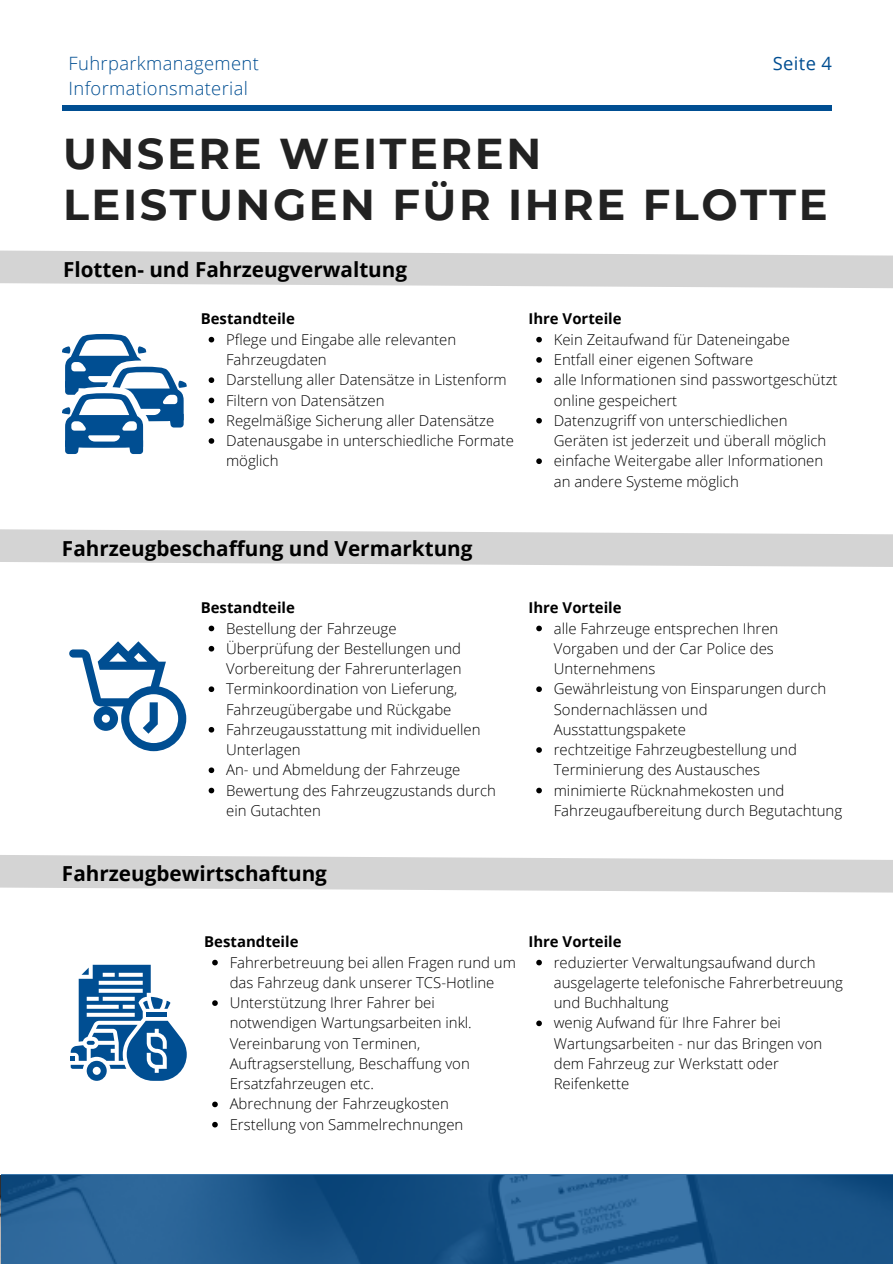
<style>
.page{position:relative;width:893px;height:1264px;background:#fff}
.page>*{position:absolute;margin:0;border:0;box-sizing:border-box;transform-origin:0 0}
.t1{font:700 43.05px/50.7px "Montserrat";letter-spacing:.06em;color:#222}
.t2{font:700 20.7px "Open Sans";color:#000}
.t3{font:300 18.3px/24.8px "Open Sans";letter-spacing:.02em;color:#004e92}
.t4{font:18.3px "Open Sans";letter-spacing:.02em;color:#004e92}
.t5{font:300 15px/20.2px "Open Sans";color:#000}
.t6{font:700 15px "Open Sans";color:#000}
</style>
<div class="page">
<svg style="left:1px;top:1174px;width:891px;height:89px;background:#205a8d"></svg>
<div style="left:62px;top:105px;width:769px;height:6px;background:#004e92"></div>
<svg style="left:0;top:250px;width:892px;height:38px;background:#dadada"></svg>
<svg style="left:0;top:529px;width:892px;height:38px;background:#dadada"></svg>
<svg style="left:0;top:855px;width:892px;height:38px;background:#dadada"></svg>
<svg style="left:62px;top:334px;width:125px;height:120px"></svg>
<svg style="left:71px;top:964px;width:116px;height:116px"></svg>
<svg style="left:69px;top:641px;width:117px;height:110px"></svg>
<svg style="left:208px;top:337px;width:6px;height:5px"></svg>
<svg style="left:208px;top:377px;width:6px;height:6px"></svg>
<svg style="left:208px;top:397px;width:6px;height:6px"></svg>
<svg style="left:208px;top:418px;width:6px;height:5px"></svg>
<svg style="left:208px;top:438px;width:6px;height:6px"></svg>
<svg style="left:536px;top:337px;width:6px;height:5px"></svg>
<svg style="left:536px;top:357px;width:6px;height:6px"></svg>
<svg style="left:536px;top:377px;width:6px;height:6px"></svg>
<svg style="left:536px;top:418px;width:6px;height:5px"></svg>
<svg style="left:536px;top:458px;width:6px;height:6px"></svg>
<svg style="left:208px;top:625px;width:6px;height:6px"></svg>
<svg style="left:208px;top:646px;width:6px;height:5px"></svg>
<svg style="left:208px;top:686px;width:6px;height:6px"></svg>
<svg style="left:208px;top:727px;width:6px;height:5px"></svg>
<svg style="left:208px;top:767px;width:6px;height:6px"></svg>
<svg style="left:208px;top:787px;width:6px;height:6px"></svg>
<svg style="left:536px;top:625px;width:6px;height:6px"></svg>
<svg style="left:536px;top:686px;width:6px;height:6px"></svg>
<svg style="left:536px;top:747px;width:6px;height:5px"></svg>
<svg style="left:536px;top:787px;width:6px;height:6px"></svg>
<svg style="left:212px;top:959px;width:6px;height:6px"></svg>
<svg style="left:212px;top:1000px;width:6px;height:5px"></svg>
<svg style="left:212px;top:1101px;width:6px;height:6px"></svg>
<svg style="left:212px;top:1121px;width:6px;height:6px"></svg>
<svg style="left:536px;top:959px;width:6px;height:6px"></svg>
<svg style="left:536px;top:1020px;width:6px;height:6px"></svg>
<h3 class="t3" style="left:69px;top:51px;width:192px">Fuhrparkmanagement<br>Informationsmaterial</h3>
<p class="t4" style="left:772px;top:51px;width:61px">Seite 4</p>
<h3 class="t1" style="left:63px;top:128px;width:766px">UNSERE WEITEREN<br>LEISTUNGEN FÜR IHRE FLOTTE</h3>
<p class="t2" style="left:63px;top:254px;width:345px">Flotten- und Fahrzeugverwaltung</p>
<h1 class="t6" style="left:201px;top:308px;width:96px">Bestandteile</h1>
<h2 class="t5" style="left:226px;top:329px;width:231px">Pflege und Eingabe alle relevanten<br>Fahrzeugdaten</h2>
<p class="t5" style="left:226px;top:369px;width:282px">Darstellung aller Datensätze in Listenform</p>
<p class="t5" style="left:226px;top:389px;width:160px">Filtern von Datensätzen</p>
<h4 class="t5" style="left:226px;top:410px;width:270px">Regelmäßige Sicherung aller Datensätze</h4>
<p class="t5" style="left:226px;top:430px;width:289px">Datenausgabe in unterschiedliche Formate möglich</p>
<p class="t6" style="left:528px;top:308px;width:95px">Ihre Vorteile</p>
<p class="t5" style="left:553px;top:329px;width:238px">Kein Zeitaufwand für Dateneingabe</p>
<p class="t5" style="left:553px;top:349px;width:201px">Entfall einer eigenen Software</p>
<h4 class="t5" style="left:553px;top:369px;width:285px">alle Informationen sind passwortgeschützt online gespeichert</h4>
<p class="t5" style="left:553px;top:410px;width:274px">Datenzugriff von unterschiedlichen<br>Geräten ist jederzeit und überall möglich</p>
<p class="t5" style="left:553px;top:450px;width:271px">einfache Weitergabe aller Informationen an andere Systeme möglich</p>
<p class="t2" style="left:62px;top:533px;width:412px">Fahrzeugbeschaffung und Vermarktung</p>
<p class="t6" style="left:201px;top:597px;width:96px">Bestandteile</p>
<p class="t5" style="left:226px;top:617px;width:172px">Bestellung der Fahrzeuge</p>
<p class="t5" style="left:226px;top:638px;width:237px">Überprüfung der Bestellungen und<br>Vorbereitung der Fahrerunterlagen</p>
<h2 class="t5" style="left:226px;top:678px;width:233px">Terminkoordination von Lieferung,<br>Fahrzeugübergabe und Rückgabe</h2>
<p class="t5" style="left:226px;top:719px;width:256px">Fahrzeugausstattung mit individuellen<br>Unterlagen</p>
<h4 class="t5" style="left:226px;top:759px;width:236px">An- und Abmeldung der Fahrzeuge</h4>
<p class="t5" style="left:226px;top:779px;width:271px">Bewertung des Fahrzeugzustands durch ein Gutachten</p>
<p class="t2" style="left:62px;top:859px;width:266px">Fahrzeugbewirtschaftung</p>
<p class="t6" style="left:528px;top:597px;width:95px">Ihre Vorteile</p>
<p class="t5" style="left:553px;top:617px;width:226px">alle Fahrzeuge entsprechen Ihren<br>Vorgaben und der Car Police des<br>Unternehmens</p>
<p class="t5" style="left:553px;top:678px;width:274px">Gewährleistung von Einsparungen durch<br>Sondernachlässen und<br>Ausstattungspakete</p>
<p class="t5" style="left:553px;top:739px;width:245px">rechtzeitige Fahrzeugbestellung und<br>Terminierung des Austausches</p>
<p class="t5" style="left:553px;top:779px;width:290px">minimierte Rücknahmekosten und<br>Fahrzeugaufbereitung durch Begutachtung</p>
<h4 class="t6" style="left:204px;top:931px;width:96px">Bestandteile</h4>
<p class="t5" style="left:230px;top:951px;width:288px">Fahrerbetreuung bei allen Fragen rund um das Fahrzeug dank unserer TCS-Hotline</p>
<p class="t5" style="left:230px;top:992px;width:243px">Unterstützung Ihrer Fahrer bei notwendigen Wartungsarbeiten inkl.<br>Vereinbarung von Terminen,<br>Auftragserstellung, Beschaffung von<br>Ersatzfahrzeugen etc.</p>
<p class="t5" style="left:230px;top:1093px;width:221px">Abrechnung der Fahrzeugkosten</p>
<p class="t5" style="left:230px;top:1113px;width:235px">Erstellung von Sammelrechnungen</p>
<h2 class="t6" style="left:528px;top:931px;width:95px">Ihre Vorteile</h2>
<p class="t5" style="left:553px;top:951px;width:291px">reduzierter Verwaltungsaufwand durch ausgelagerte telefonische Fahrerbetreuung und Buchhaltung</p>
<h4 class="t5" style="left:553px;top:1012px;width:270px">wenig Aufwand für Ihre Fahrer bei<br>Wartungsarbeiten - nur das Bringen von dem Fahrzeug zur Werkstatt oder<br>Reifenkette</h4>
</div>
